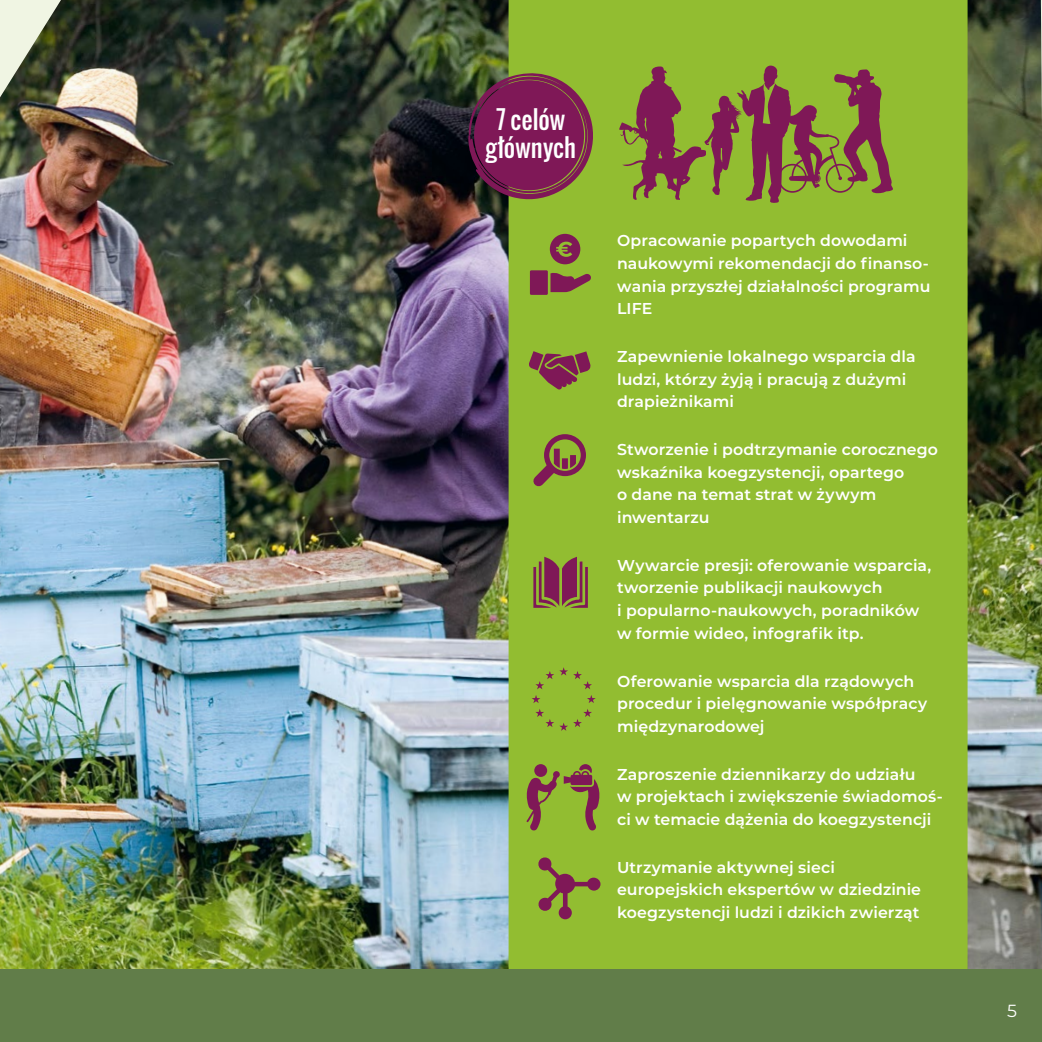
<style>
.page{position:relative;width:1042px;height:1042px;background:#fff}
.page>*{position:absolute;margin:0;border:0;box-sizing:border-box;transform-origin:0 0}
.t1{font:24.5px/28px "Oswald";letter-spacing:.005em;color:#fff;text-align:center}
.t2{font:17.5px "Montserrat";color:#fff}
.t3{font:600 15.75px/22.8px "Montserrat";letter-spacing:.005em;color:#fff}
</style>
<div class="page">
<img style="left:967px;top:0;width:75px;height:970px">
<img style="left:0;top:0;width:508px;height:970px">
<div style="left:508px;top:0;width:459px;height:970px;background:#92bd31"></div>
<div style="left:0;top:970px;width:1042px;height:72px;background:#617d49"></div>
<svg style="left:468px;top:72px;width:127px;height:128px;background:#77344a"></svg>
<svg style="left:538px;top:857px;width:62px;height:62px;background:#8c8f3b"></svg>
<div style="left:530px;top:270px;width:18px;height:25px;background:#7f1857"></div>
<svg style="left:550px;top:273px;width:41px;height:19px"></svg>
<svg style="left:550px;top:234px;width:30px;height:30px"></svg>
<svg style="left:529px;top:351px;width:62px;height:38px;background:#876146"></svg>
<svg style="left:533px;top:557px;width:55px;height:51px;background:#865548"></svg>
<svg style="left:523px;top:764px;width:80px;height:67px;background:#8b883d"></svg>
<svg style="left:547px;top:437px;width:36px;height:36px"></svg>
<div style="left:544px;top:434px;width:42px;height:42px;border:5px solid #7f1857;border-radius:50%"></div>
<svg style="left:619px;top:64px;width:275px;height:139px;background:#8a7e3f"></svg>
<svg style="left:524px;top:448px;width:52px;height:48px;background:#8c8e3b"></svg>
<svg style="left:532px;top:695px;width:8px;height:8px"></svg>
<svg style="left:535px;top:709px;width:57px;height:22px"></svg>
<svg style="left:587px;top:695px;width:9px;height:8px"></svg>
<svg style="left:535px;top:667px;width:57px;height:22px"></svg>
<h1 class="t1" style="left:485px;top:105px;width:92px">7 celów głównych</h1>
<p class="t3" style="left:617px;top:228px;width:315px">Opracowanie popartych dowodami naukowymi rekomendacji do finanso&shy;wania przyszłej działalności programu<br>LIFE</p>
<p class="t3" style="left:617px;top:344px;width:300px">Zapewnienie lokalnego wsparcia dla ludzi, którzy żyją i pracują z dużymi drapieżnikami</p>
<p class="t3" style="left:617px;top:437px;width:322px">Stworzenie i podtrzymanie corocznego wskaźnika koegzystencji, opartego<br>o dane na temat strat w żywym inwentarzu</p>
<p class="t3" style="left:617px;top:553px;width:316px">Wywarcie presji: oferowanie wsparcia, tworzenie publikacji naukowych<br>i popularno-naukowych, poradników w formie wideo, infografik itp.</p>
<p class="t3" style="left:617px;top:669px;width:311px">Oferowanie wsparcia dla rządowych procedur i pielęgnowanie współpracy międzynarodowej</p>
<p class="t3" style="left:617px;top:762px;width:327px">Zaproszenie dziennikarzy do udziału<br>w projektach i zwiększenie świadomoś&shy;ci w temacie dążenia do koegzystencji</p>
<p class="t3" style="left:617px;top:855px;width:305px">Utrzymanie aktywnej sieci europejskich ekspertów w dziedzinie koegzystencji ludzi i dzikich zwierząt</p>
<p class="t2" style="left:1007px;top:999px;width:11px">5</p>
</div>
